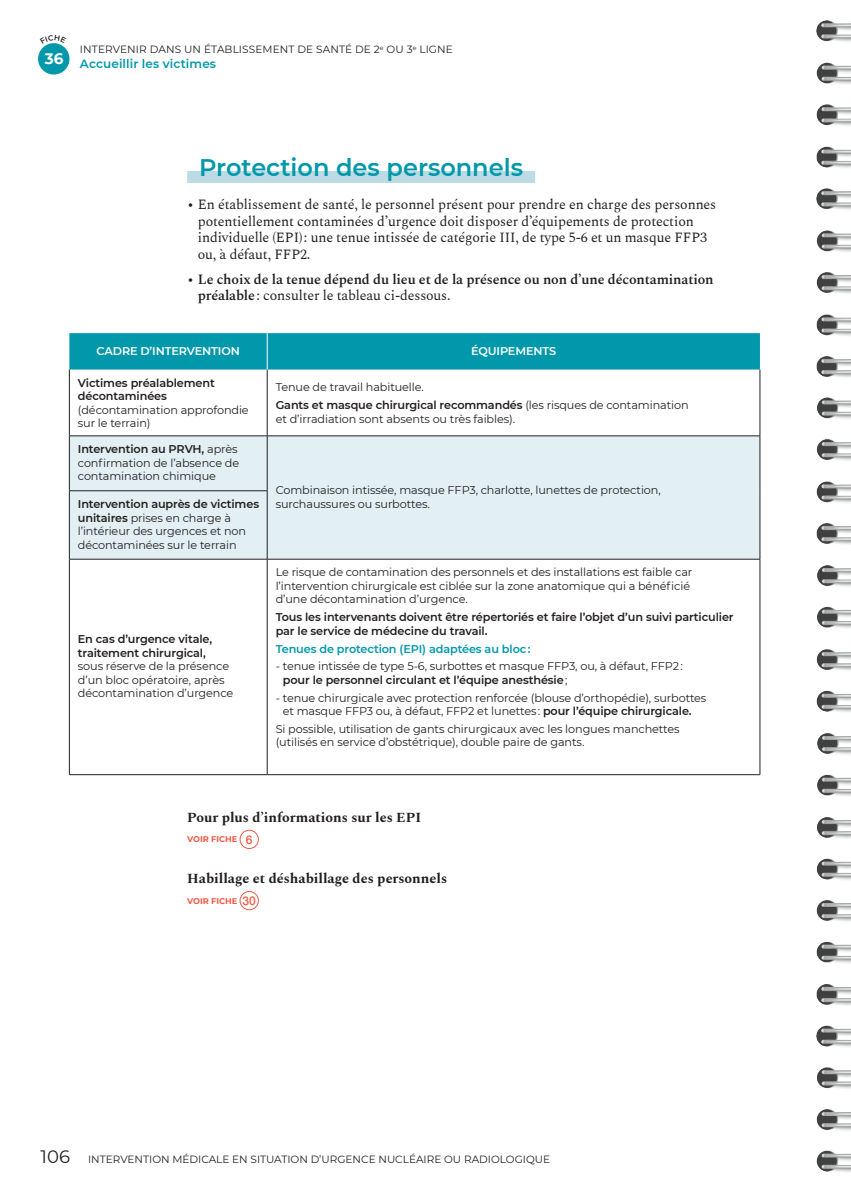
<style>
.page{position:relative;width:851px;height:1191px;background:#fff}
.page>*{position:absolute;margin:0;border:0;box-sizing:border-box;transform-origin:0 0}
.P1-T1-Titre_Souligné{font:600 24px "Montserrat";color:#0098aa}
.N3-Chiffre-Ds-Rond-0{font:700 15.15px "Montserrat";color:#fff}
.t1{font:13.95px/16.5px "Spectral";letter-spacing:-.01em;color:#231f20}
.t2{font:600 13.95px/16.5px "Spectral";letter-spacing:-.01em;color:#231f20}
.t3{font:700 13.95px "Spectral";color:#231f20}
.S3-Rappel-Titre-Page{font:600 12px "Montserrat";letter-spacing:.01em;color:#0098aa}
.t4{font:500 12px "Helvetica Neue";color:#f05946}
.TABLO-Body-Montserra{font:11.25px/13.5px "Montserrat";letter-spacing:-.01em;color:#231f20}
.TABLO-Body-Montserra-2{font:600 11.25px/13.5px "Montserrat";letter-spacing:-.01em;color:#231f20}
.TABLO-Body-Montserra-3{font:600 11.25px "Montserrat";letter-spacing:-.01em;color:#0098aa}
.TABLO-Tetiere{font:600 11.25px "Montserrat";letter-spacing:-.01em;color:#fff}
.S2-Rubricage-Page-Su{font:10.5px "Montserrat";color:#231f20}
.Body-Spectral{font:700 8.25px "Montserrat";color:#f05946}
.s1{font-weight:400}
.s2{font-weight:600}
.s3{font-size:18px}
</style>
<div class="page">
<div style="left:38px;top:43px;width:31px;height:32px;background:#0098aa;border-radius:50%"></div>
<div style="left:187px;top:171px;width:348px;height:12px;background:#bbdce4"></div>
<div style="left:69px;top:333px;width:690px;height:36px;background:#0098aa"></div>
<div style="left:70px;top:436px;width:689px;height:123px;background:#e2f0f3"></div>
<hr style="left:267px;top:369px;width:1px;height:66px;background:#231f20">
<hr style="left:69px;top:435px;width:198px;height:1px;background:#231f20">
<hr style="left:267px;top:435px;width:493px;height:1px;background:#231f20">
<hr style="left:267px;top:436px;width:1px;height:54px;background:#231f20">
<hr style="left:69px;top:490px;width:198px;height:1px;background:#231f20">
<hr style="left:267px;top:491px;width:1px;height:68px;background:#231f20">
<hr style="left:69px;top:559px;width:198px;height:1px;background:#231f20">
<hr style="left:267px;top:559px;width:493px;height:1px;background:#231f20">
<hr style="left:267px;top:559px;width:1px;height:215px;background:#231f20">
<hr style="left:69px;top:774px;width:198px;height:1px;background:#231f20">
<hr style="left:267px;top:774px;width:493px;height:1px;background:#231f20">
<hr style="left:267px;top:333px;width:1px;height:36px;background:#fff">
<hr style="left:69px;top:369px;width:1px;height:66px;background:#231f20">
<hr style="left:759px;top:369px;width:1px;height:66px;background:#231f20">
<hr style="left:69px;top:436px;width:1px;height:54px;background:#231f20">
<hr style="left:759px;top:436px;width:1px;height:55px;background:#231f20">
<hr style="left:759px;top:491px;width:1px;height:68px;background:#231f20">
<hr style="left:69px;top:491px;width:1px;height:68px;background:#231f20">
<hr style="left:69px;top:559px;width:1px;height:215px;background:#231f20">
<hr style="left:759px;top:559px;width:1px;height:215px;background:#231f20">
<div style="left:240px;top:830px;width:18px;height:19px;border:1px solid #f05946;border-radius:50%"></div>
<div style="left:240px;top:891px;width:18px;height:19px;border:1px solid #f05946;border-radius:50%"></div>
<img style="left:816px;top:20px;width:34px;height:1027px">
<img style="left:816px;top:1067px;width:34px;height:105px">
<p class="N3-Chiffre-Ds-Rond-0" style="left:45px;top:48px;width:20px">36</p>
<p class="S2-Rubricage-Page-Su" style="left:80px;top:42px;width:374px">INTERVENIR DANS UN ÉTABLISSEMENT DE SANTÉ DE 2<sup>e</sup> OU 3<sup>e</sup> LIGNE</p>
<p class="S3-Rappel-Titre-Page" style="left:80px;top:56px;width:138px">Accueillir les victimes</p>
<p class="P1-T1-Titre_Souligné" style="left:199px;top:151px;width:325px">Protection des personnels</p>
<p class="t1" style="left:198px;top:195px;width:520px;text-indent:-11px">• En établissement de santé, le personnel présent pour prendre en charge des personnes potentiellement contaminées d’urgence doit disposer d’équipements de protection individuelle (EPI) : une tenue intissée de catégorie III, de type 5-6 et un masque FFP3 ou, à défaut, FFP2.</p>
<p class="t2" style="left:198px;top:270px;width:517px;text-indent:-11px"><span class="s1">•</span> Le choix de la tenue dépend du lieu et de la présence ou non d’une décontamination préalable <span class="s1">: consulter le tableau ci-dessous.</span></p>
<p class="TABLO-Tetiere" style="left:97px;top:343px;width:145px">CADRE D’INTERVENTION</p>
<p class="TABLO-Tetiere" style="left:471px;top:343px;width:87px">ÉQUIPEMENTS</p>
<p class="TABLO-Body-Montserra" style="left:78px;top:376px;width:172px"><span class="s2">Victimes préalablement décontaminées </span>(décontamination approfondie sur le terrain)</p>
<p class="TABLO-Body-Montserra" style="left:276px;top:380px;width:150px">Tenue de travail habituelle.</p>
<p class="TABLO-Body-Montserra" style="left:276px;top:398px;width:414px"><span class="s2">Gants et masque chirurgical recommandés</span> (les risques de contamination et d’irradiation sont absents ou très faibles).</p>
<p class="TABLO-Body-Montserra" style="left:78px;top:442px;width:163px"><span class="s2">Intervention au PRVH,</span> après confirmation de l’absence de contamination chimique</p>
<p class="TABLO-Body-Montserra" style="left:276px;top:483px;width:386px">Combinaison intissée, masque FFP3, charlotte, lunettes de protection,</p>
<p class="TABLO-Body-Montserra-2" style="left:78px;top:497px;width:183px">Intervention auprès de victimes</p>
<p class="TABLO-Body-Montserra" style="left:276px;top:496px;width:155px">surchaussures ou surbottes.</p>
<p class="TABLO-Body-Montserra" style="left:78px;top:510px;width:170px"><span class="s2">unitaires</span> prises en charge à l’intérieur des urgences et non décontaminées sur le terrain</p>
<p class="TABLO-Body-Montserra" style="left:78px;top:632px;width:157px"><span class="s2">En cas d’urgence vitale, traitement chirurgical, </span>sous réserve de la présence d’un bloc opératoire, après décontamination d’urgence</p>
<p class="TABLO-Body-Montserra" style="left:276px;top:565px;width:418px">Le risque de contamination des personnels et des installations est faible car l’intervention chirurgicale est ciblée sur la zone anatomique qui a bénéficié d’une décontamination d’urgence.</p>
<p class="TABLO-Body-Montserra-2" style="left:276px;top:610px;width:459px">Tous les intervenants doivent être répertoriés et faire l’objet d’un suivi particulier par le service de médecine du travail.</p>
<p class="TABLO-Body-Montserra-3" style="left:276px;top:640px;width:256px">Tenues de protection (EPI) adaptées au bloc :</p>
<p class="TABLO-Body-Montserra" style="left:283px;top:659px;width:401px;text-indent:-7px">- tenue intissée de type 5-6, surbottes et masque FFP3, ou, à défaut, FFP2 : <span class="s2">pour le personnel circulant et l’équipe anesthésie</span> ;</p>
<p class="TABLO-Body-Montserra" style="left:283px;top:690px;width:425px;text-indent:-7px">- tenue chirurgicale avec protection renforcée (blouse d’orthopédie), surbottes et masque FFP3 ou, à défaut, FFP2 et lunettes : <span class="s2">pour l’équipe chirurgicale.</span></p>
<p class="TABLO-Body-Montserra" style="left:276px;top:721px;width:405px">Si possible, utilisation de gants chirurgicaux avec les longues manchettes (utilisés en service d’obstétrique), double paire de gants.</p>
<p class="t3" style="left:187px;top:807px;width:235px">Pour plus d’informations sur les EPI</p>
<p class="Body-Spectral" style="left:187px;top:833px;width:52px">VOIR FICHE</p>
<p class="t4" style="left:246px;top:829px;width:8px">6</p>
<p class="t3" style="left:187px;top:868px;width:261px">Habillage et déshabillage des personnels</p>
<p class="Body-Spectral" style="left:187px;top:894px;width:52px">VOIR FICHE</p>
<p class="t4" style="left:242px;top:890px;width:15px">30</p>
<p class="S2-Rubricage-Page-Su" style="left:41px;top:1152px;width:511px"><span class="s3">106</span> INTERVENTION MÉDICALE EN SITUATION D’URGENCE NUCLÉAIRE OU RADIOLOGIQUE</p>
</div>
